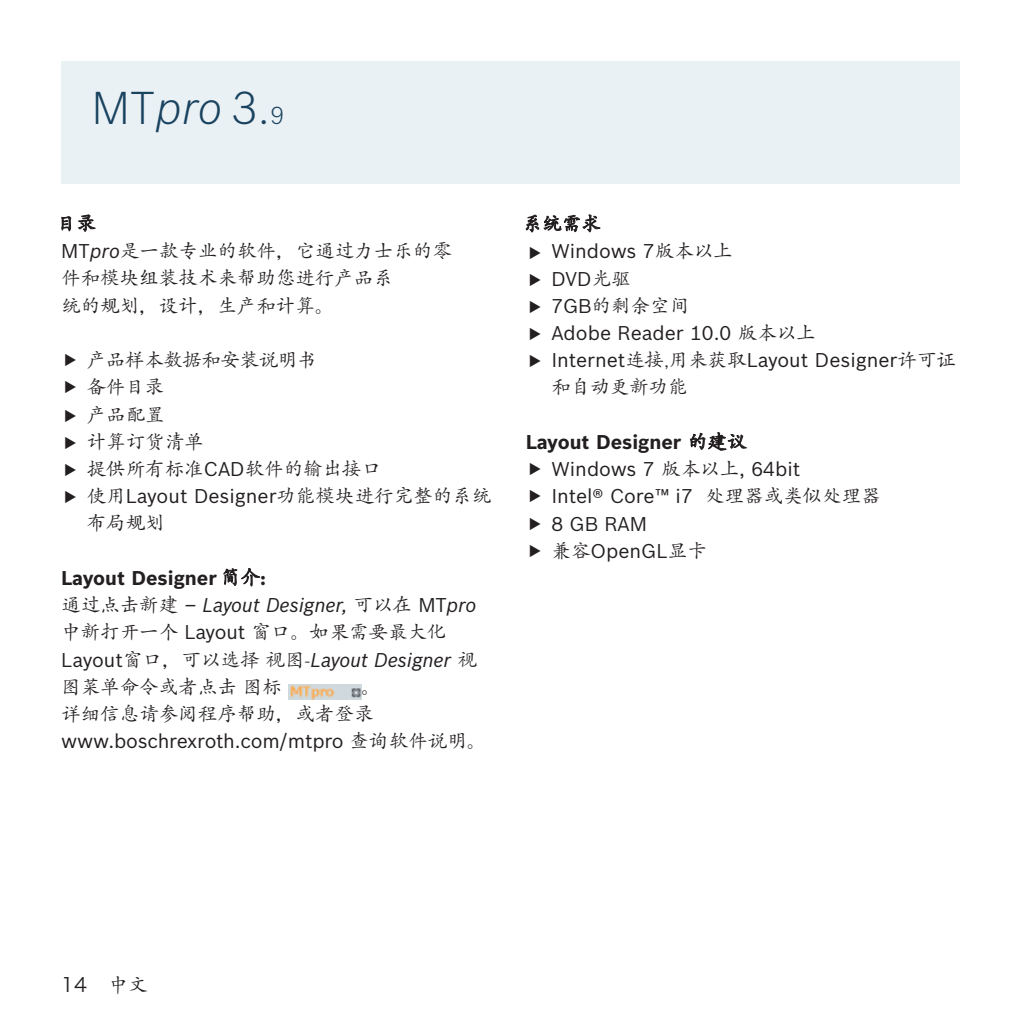
<style>
.page{position:relative;width:1021px;height:1021px;background:#fff}
.page>*{position:absolute;margin:0;border:0;box-sizing:border-box;transform-origin:0 0}
.t1{font:300 45px "Bosch Sans";color:#1a4360}
.t2{font:19.5px/27.3px "Bosch Sans";color:#231f20}
.t3{font:19.5px/27.3px "Adobe Kaiti Std";color:#231f20}
.t4{font:italic 19.5px/27.3px "Bosch Sans";letter-spacing:-.01em;color:#231f20;text-align:center}
.t5{font:700 19.5px "Bosch Sans";color:#231f20}
.t6{font:19.5px "Hira Kaku Pro W3";color:#231f20}
.s1{font-style:italic}
.s2{font-size:24px}
.s3{font-family:"Bosch Sans"}
.s4{font-family:"Bosch Sans";font-style:italic}
.s5{font-family:"Adobe Kaiti Std"}
.s6{font-weight:700;font-style:normal}
.s7{font-family:"Adobe Kaiti Std";font-style:normal}
.s8{font-style:normal}
.s9{font-weight:700}
</style>
<div class="page">
<div style="left:61px;top:61px;width:898px;height:123px;background:#eaf1f5"></div>
<svg style="left:61px;top:214px;width:35px;height:18px"></svg>
<svg style="left:223px;top:567px;width:37px;height:20px"></svg>
<img style="left:288px;top:684px;width:73px;height:15px">
<svg style="left:690px;top:432px;width:56px;height:19px"></svg>
<svg style="left:525px;top:214px;width:75px;height:19px"></svg>
<h1 class="t1" style="left:92px;top:80px;width:194px">MT<span class="s1">pro</span> 3.<span class="s2">9</span></h1>
<p class="t3" style="left:61px;top:237px;width:392px"><span class="s3">MT</span><span class="s4">pro</span>是一款专业的软件，它通过力士乐的零件和模块组装技术来帮助您进行产品系<br>统的规划，设计，生产和计算。</p>
<p class="t3" style="left:87px;top:346px;width:296px">产品样本数据和安装说明书<br>备件目录<br>产品配置<br>计算订货清单<br>提供所有标准<span class="s3">CAD</span>软件的输出接口</p>
<p class="t2" style="left:87px;top:482px;width:406px"><span class="s5">使用</span>Layout Designer<span class="s5">功能模块进行完整的系统</span></p>
<p class="t3" style="left:87px;top:510px;width:79px">布局规划</p>
<p class="t5" style="left:61px;top:565px;width:157px">Layout Designer</p>
<p class="t4" style="left:61px;top:564px;width:416px"><span class="s6">:<br></span><span class="s7">通过点击新建</span> – Layout Designer, <span class="s7">可以在</span> <span class="s8">MT</span>pro</p>
<p class="t3" style="left:61px;top:618px;width:387px">中新打开一个 <span class="s3">Layout</span> 窗口。如果需要最大化</p>
<p class="t4" style="left:61px;top:645px;width:417px"><span class="s8">Layout</span><span class="s7">窗口，可以选择 视图-</span>Layout Designer <span class="s7">视</span></p>
<p class="t3" style="left:61px;top:673px;width:222px">图菜单命令或者点击 图标</p>
<p class="t3" style="left:61px;top:673px;width:321px;text-indent:300px">。详细信息请参阅程序帮助，或者登录</p>
<p class="t2" style="left:61px;top:727px;width:426px">www.boschrexroth.com/mtpro <span class="s5">查询软件说明。</span></p>
<p class="t2" style="left:551px;top:237px;width:183px">Windows 7<span class="s5">版本以上<br></span>DVD<span class="s5">光驱</span></p>
<p class="t3" style="left:551px;top:292px;width:139px"><span class="s3">7GB</span>的剩余空间</p>
<p class="t2" style="left:551px;top:319px;width:406px">Adobe Reader 10.0 <span class="s5">版本以上<br></span>Internet<span class="s5">连接,用来获取</span>Layout Designer<span class="s5">许可证</span></p>
<p class="t3" style="left:551px;top:374px;width:138px">和自动更新功能</p>
<p class="t2" style="left:551px;top:428px;width:331px;text-indent:-26px"><span class="s9">Layout Designer</span> <span class="s5">的建议<br></span>Windows 7 <span class="s5">版本以上</span>, 64bit<br>Intel® Core™ i7 <span class="s5">处理器或类似处理器<br></span>8 GB RAM<br><span class="s5">兼容</span>OpenGL<span class="s5">显卡</span></p>
<p class="t6" style="left:61px;top:967px;width:88px">14 <span class="s5">中文</span></p>
</div>
